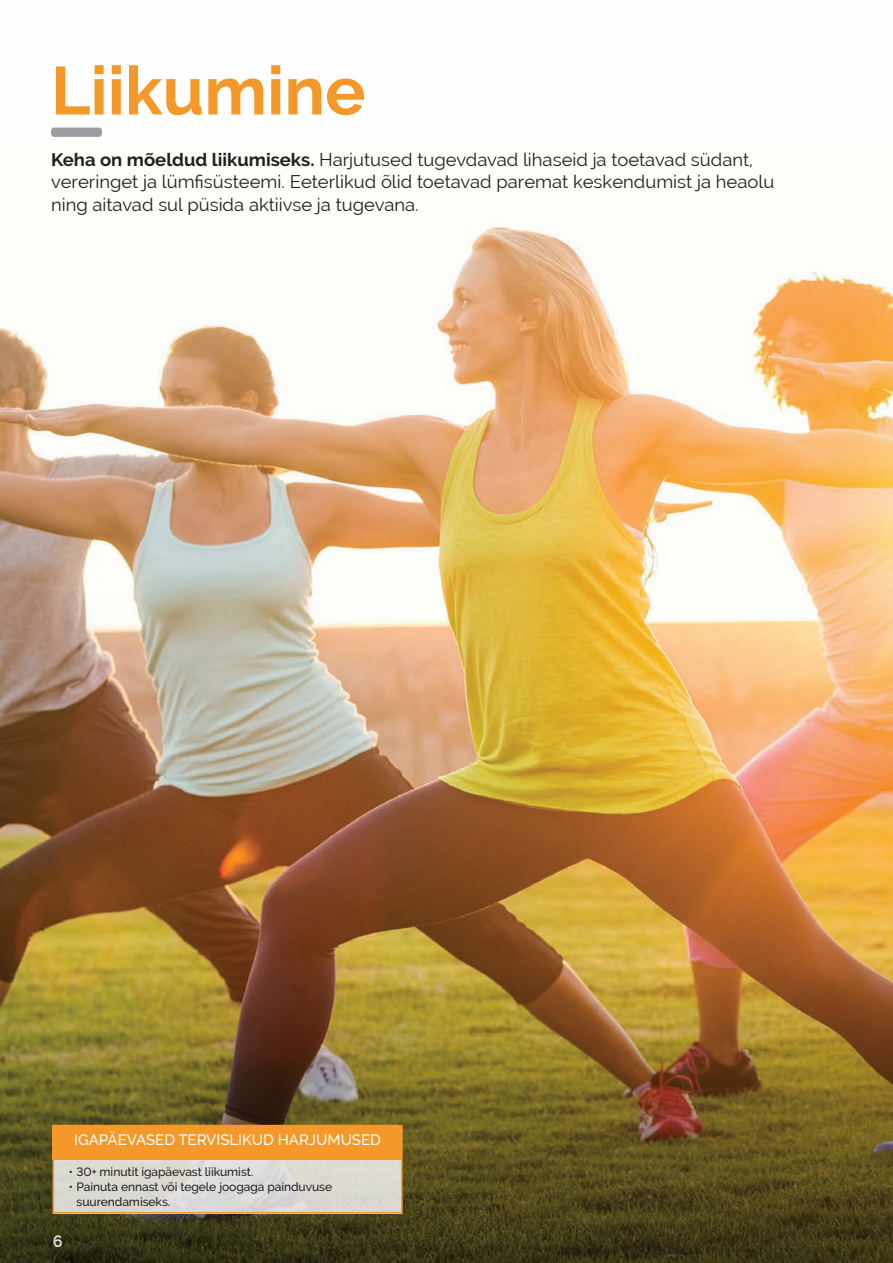
<style>
.page{position:relative;width:893px;height:1263px;background:#fff}
.page>*{position:absolute;margin:0;border:0;box-sizing:border-box;transform-origin:0 0}
.t1{font:700 67.5px "Raleway";color:#f39829}
.Body_Copy__10pt___14pt{font:18px/22.5px "Raleway";color:#231f20}
.t2{font:700 16.5px "Raleway";color:#fff}
.Body_Copy__10pt___14pt-2{font:500 15px "Raleway";color:#fff}
.t3{font:500 12px/15px "Raleway";letter-spacing:-.005em;color:#231f20}
.s1{font-weight:700}
</style>
<div class="page">
<img style="left:0;top:127px;width:893px;height:840px">
<img style="left:0;top:967px;width:893px;height:296px">
<svg style="left:56px;top:1159px;width:344px;height:51px;background:#dbd9d1"></svg>
<div style="left:53px;top:1125px;width:349px;height:34px;background:#f39829"></div>
<div style="left:53px;top:1125px;width:350px;height:88px;border:2px solid #f39829"></div>
<svg style="left:51px;top:128px;width:51px;height:9px"></svg>
<p class="t1" style="left:51px;top:52px;width:316px">Liikumine</p>
<p class="Body_Copy__10pt___14pt" style="left:51px;top:148px;width:725px"><span class="s1">Keha on mõeldud liikumiseks.</span> Harjutused tugevdavad lihaseid ja toetavad südant, vereringet ja lümfisüsteemi. Eeterlikud õlid toetavad paremat keskendumist ja heaolu ning aitavad sul püsida aktiivse ja tugevana.</p>
<p class="Body_Copy__10pt___14pt-2" style="left:74px;top:1131px;width:308px">IGAPÄEVASED TERVISLIKUD HARJUMUSED</p>
<p class="t3" style="left:69px;top:1165px;width:186px">• 30+ minutit igapäevast liikumist.</p>
<p class="t3" style="left:77px;top:1180px;width:257px;text-indent:-8px">• Painuta ennast või tegele joogaga painduvuse suurendamiseks.</p>
<p class="t2" style="left:53px;top:1231px;width:12px">6</p>
</div>
